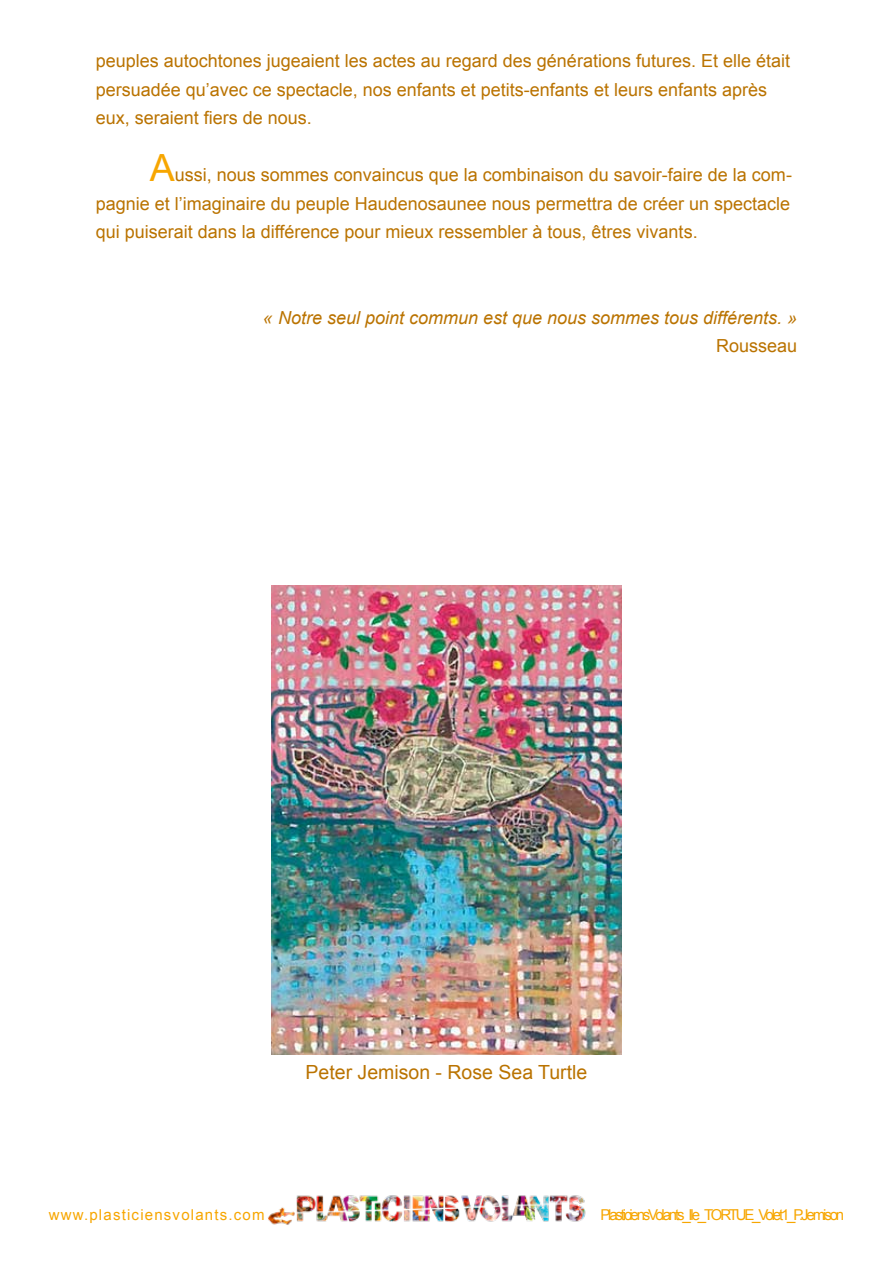
<style>
.page{position:relative;width:893px;height:1263px;background:#fff}
.page>*{position:absolute;margin:0;border:0;box-sizing:border-box;transform-origin:0 0}
.t1{font:19.5px "Arial";color:#ba7300}
.t2{font:18px/28.5px "Arial";color:#ba7300}
.t3{font:italic 18px "Arial";color:#ba7300}
.t4{font:15px "Arial";letter-spacing:-.145em;color:#f7a600}
.t5{font:15px "Arial";letter-spacing:.08em;color:#f7a600}
.s1{font-size:37.5px;color:#f7a600}
</style>
<div class="page">
<img style="left:268px;top:1195px;width:318px;height:30px">
<img style="left:271px;top:585px;width:351px;height:470px">
<p class="t2" style="left:96px;top:47px;width:696px">peuples autochtones jugeaient les actes au regard des générations futures. Et elle était persuadée qu’avec ce spectacle, nos enfants et petits-enfants et leurs enfants après eux, seraient fiers de nous.</p>
<p class="t2" style="left:96px;top:161px;width:698px;text-align:justify;text-indent:54px"><span class="s1">A</span>ussi, nous sommes convaincus que la combinaison du savoir-faire de la com&shy;pagnie et l’imaginaire du peuple Haudenosaunee nous permettra de créer un spectacle qui puiserait dans la différence pour mieux ressembler à tous, êtres vivants.</p>
<p class="t3" style="left:263px;top:306px;width:536px">« Notre seul point commun est que nous sommes tous différents. »</p>
<p class="t2" style="left:716px;top:332px;width:83px">Rousseau</p>
<p class="t1" style="left:306px;top:1059px;width:283px">Peter Jemison - Rose Sea Turtle</p>
<p class="t5" style="left:49px;top:1204px;width:217px">www.plasticiensvolants.com</p>
<p class="t4" style="left:600px;top:1204px;width:245px">PlasticiensVolants_Ile_TORTUE_Volet1_P.Jemison</p>
</div>
